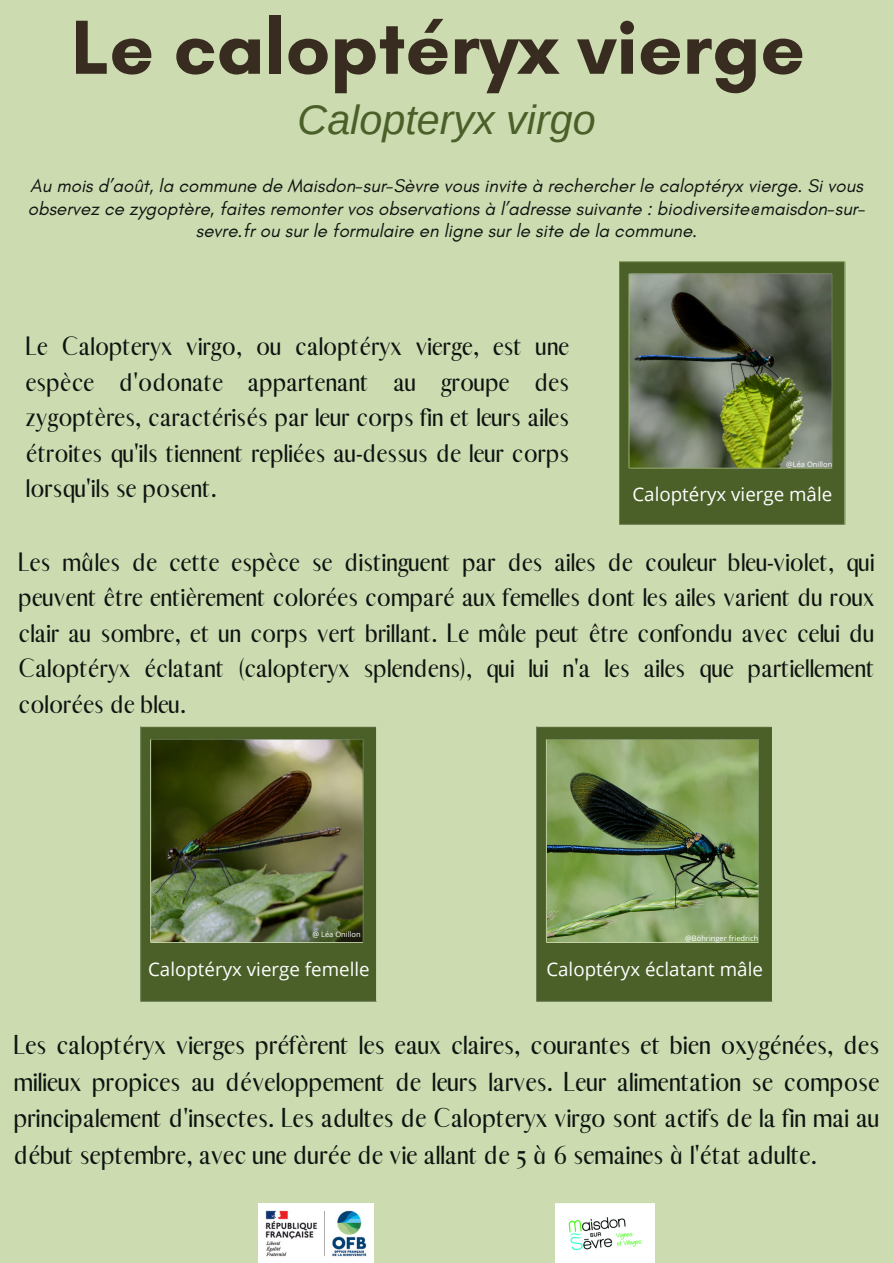
<style>
.page{position:relative;width:893px;height:1263px;background:#cddbb1}
.page>*{position:absolute;margin:0;border:0;box-sizing:border-box;transform-origin:0 0}
.t1{font:700 78px "Glacial Indifference";color:#372c1f}
.t2{font:italic 41.25px "Arimo";color:#4a6028}
.t3{font:26.25px/36.6px "Abiah";color:#0e1410;text-align:justify}
.t4{font:25.5px/35.4px "Abiah";color:#0e1410;text-align:justify}
.t5{font:italic 18.75px/22.5px "Glacial Indifference";color:#0e1410;text-align:center}
.t6{font:18.75px "Open Sans";color:#fff}
.t7{font:7.5px "Open Sans";color:#fff}
</style>
<div class="page">
<img style="left:259px;top:1203px;width:114px;height:60px">
<img style="left:555px;top:1203px;width:99px;height:60px">
<img style="left:141px;top:726px;width:236px;height:275px">
<svg style="left:619px;top:261px;width:226px;height:263px"></svg>
<svg style="left:536px;top:726px;width:236px;height:275px"></svg>
<p class="t1" style="left:71px;top:0;width:735px">Le caloptéryx vierge</p>
<h4 class="t2" style="left:297px;top:97px;width:300px">Calopteryx virgo</h4>
<p class="t5" style="left:28px;top:174px;width:839px">Au mois d’août, la commune de Maisdon-sur-Sèvre vous invite à rechercher le caloptéryx vierge. Si vous observez ce zygoptère, faites remonter vos observations à l’adresse suivante : biodiversite@maisdon-sur&shy;sevre.fr ou sur le formulaire en ligne sur le site de la commune.</p>
<h3 class="t4" style="left:26px;top:329px;width:545px">Le Calopteryx virgo, ou caloptéryx vierge, est une espèce d'odonate appartenant au groupe des zygoptères, caractérisés par leur corps fin et leurs ailes étroites qu'ils tiennent repliées au-dessus de leur corps lorsqu'ils se posent.</h3>
<p class="t7" style="left:786px;top:459px;width:48px">@Léa Onillon</p>
<p class="t6" style="left:632px;top:481px;width:201px">Caloptéryx vierge mâle</p>
<p class="t4" style="left:19px;top:545px;width:857px">Les mâles de cette espèce se distinguent par des ailes de couleur bleu-violet, qui peuvent être entièrement colorées comparé aux femelles dont les ailes varient du roux clair au sombre, et un corps vert brillant. Le mâle peut être confondu avec celui du Caloptéryx éclatant (calopteryx splendens), qui lui n'a les ailes que partiellement colorées de bleu.</p>
<p class="t7" style="left:312px;top:929px;width:50px">@ Léa Onillon</p>
<p class="t6" style="left:148px;top:956px;width:223px">Caloptéryx vierge femelle</p>
<h4 class="t7" style="left:685px;top:933px;width:75px">@Böhringer friedrich</h4>
<h3 class="t6" style="left:546px;top:956px;width:218px">Caloptéryx éclatant mâle</h3>
<h4 class="t3" style="left:14px;top:1027px;width:867px">Les caloptéryx vierges préfèrent les eaux claires, courantes et bien oxygénées, des milieux propices au développement de leurs larves. Leur alimentation se compose principalement d'insectes. Les adultes de Calopteryx virgo sont actifs de la fin mai au début septembre, avec une durée de vie allant de 5 à 6 semaines à l'état adulte.</h4>
</div>
